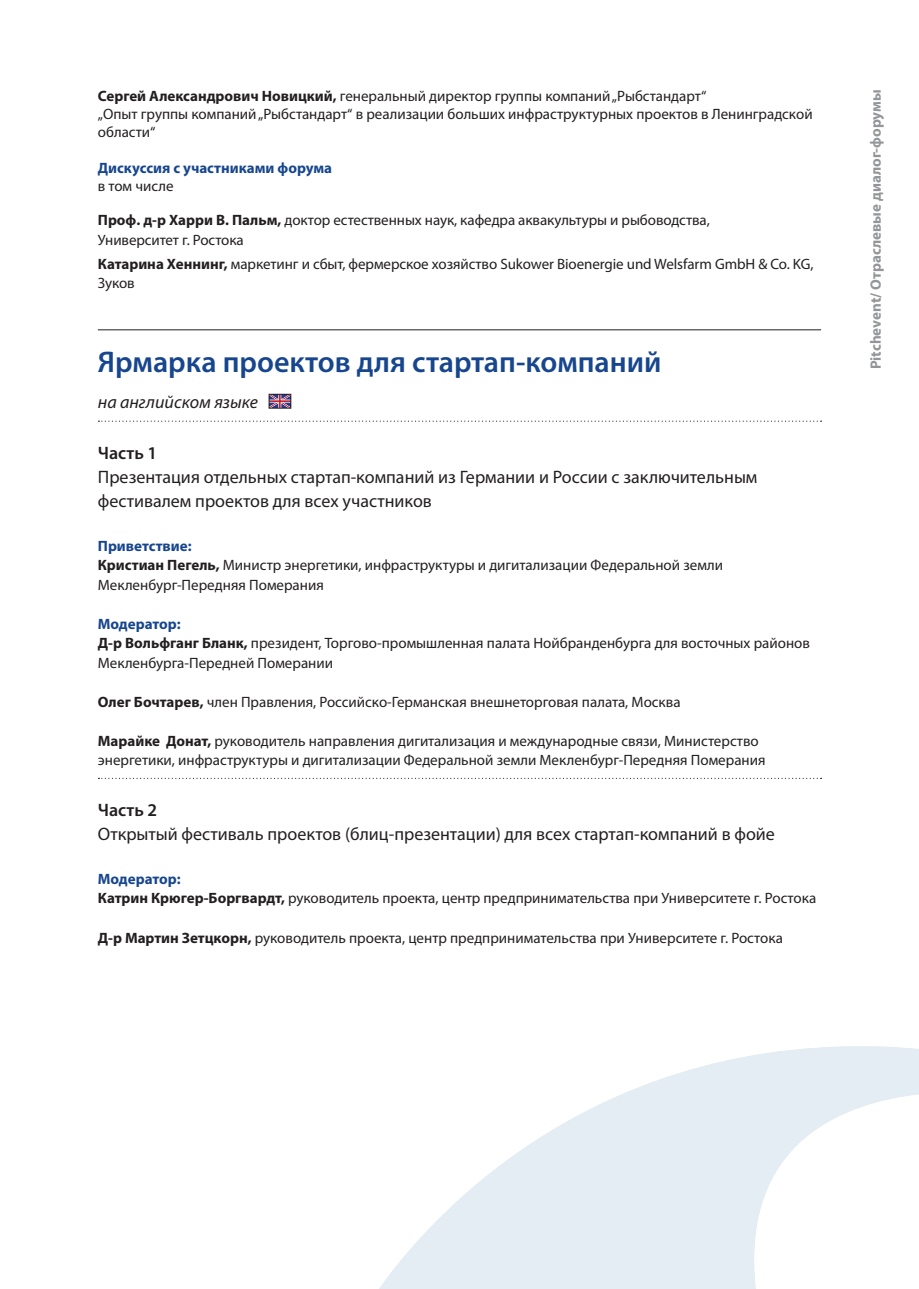
<style>
.page{position:relative;width:919px;height:1289px;background:#fff}
.page>*{position:absolute;margin:0;border:0;box-sizing:border-box;transform-origin:0 0}
.t1{font:600 30px "Myriad Pro";color:#17468e}
.t2{font:18px/24px "Myriad Pro";color:#231f20}
.t3{font:italic 18px "Myriad Pro";color:#231f20}
.t4{font:600 18px "Myriad Pro";color:#231f20}
.t5{font:15px/19.5px "Myriad Pro";color:#231f20}
.t6{font:700 15px "Myriad Pro";color:#939598}
.t7{font:700 15px "Myriad Pro";color:#17468e}
.s1{font-weight:700}
.s2{font-weight:700;color:#17468e}
</style>
<div class="page">
<hr style="left:98px;top:329px;width:723px;height:1px;background:#231f20">
<img style="left:271px;top:396px;width:18px;height:10px">
<div style="left:269px;top:394px;width:22px;height:14px;border:1px solid #231f20"></div>
<svg style="left:98px;top:420px;width:723px;height:2px"></svg>
<svg style="left:98px;top:777px;width:723px;height:2px"></svg>
<svg style="left:380px;top:1046px;width:538px;height:242px;fill:#e4edf3"></svg>
<p class="t5" style="left:98px;top:86px;width:716px;line-height:18px"><span class="s1">Сергей Александрович Новицкий,</span> генеральный директор группы компаний „Рыбстандарт“<br>„Опыт группы компаний „Рыбстандарт“ в реализации больших инфраструктурных проектов в Ленинградской области“</p>
<p class="t7" style="left:98px;top:158px;width:236px">Дискуссия с участниками форума</p>
<p class="t5" style="left:98px;top:176px;width:77px">в том числе</p>
<p class="t5" style="left:98px;top:210px;width:613px"><span class="s1">Проф. д-р Харри В. Пальм,</span> доктор естественных наук, кафедра аквакультуры и рыбоводства,<br>Университет г. Ростока</p>
<p class="t5" style="left:98px;top:254px;width:717px"><span class="s1">Катарина Хеннинг,</span> маркетинг и сбыт, фермерское хозяйство Sukower Bioenergie und Welsfarm GmbH &amp; Co. KG,<br>Зуков</p>
<h1 class="t1" style="left:98px;top:343px;width:565px">Ярмарка проектов для стартап-компаний</h1>
<p class="t3" style="left:98px;top:391px;width:162px">на английском языке</p>
<p class="t4" style="left:98px;top:442px;width:61px">Часть 1</p>
<p class="t2" style="left:98px;top:465px;width:661px">Презентация отдельных стартап-компаний из Германии и России с заключительным фестивалем проектов для всех участников</p>
<p class="t5" style="left:98px;top:536px;width:626px"><span class="s2">Приветствие:<br></span><span class="s1">Кристиан Пегель,</span> Министр энергетики, инфраструктуры и дигитализации Федеральной земли<br>Мекленбург-Передняя Померания</p>
<p class="t5" style="left:98px;top:614px;width:713px"><span class="s2">Модератор:<br></span><span class="s1">Д-р Вольфганг Бланк,</span> президент, Торгово-промышленная палата Нойбранденбурга для восточных районов<br>Мекленбурга-Передней Померании</p>
<p class="t5" style="left:98px;top:692px;width:584px"><span class="s1">Олег Бочтарев,</span> член Правления, Российско-Германская внешнеторговая палата, Москва</p>
<p class="t5" style="left:98px;top:731px;width:669px"><span class="s1">Марайке Донат,</span> руководитель направления дигитализация и международные связи, Министерство энергетики, инфраструктуры и дигитализации Федеральной земли Мекленбург-Передняя Померания</p>
<p class="t4" style="left:98px;top:799px;width:61px">Часть 2</p>
<p class="t2" style="left:98px;top:822px;width:678px">Открытый фестиваль проектов (блиц-презентации) для всех стартап-компаний в фойе</p>
<p class="t5" style="left:98px;top:869px;width:720px"><span class="s2">Модератор:<br></span><span class="s1">Катрин Крюгер-Боргвардт,</span> руководитель проекта, центр предпринимательства при Университете г. Ростока</p>
<p class="t5" style="left:98px;top:927px;width:686px"><span class="s1">Д-р Мартин Зетцкорн,</span> руководитель проекта, центр предпринимательства при Университете г. Ростока</p>
<p class="t6" style="left:865px;top:369px;width:281px;rotate:-90deg">Pitchevent/ Отраслевые диалог-форумы</p>
</div>
